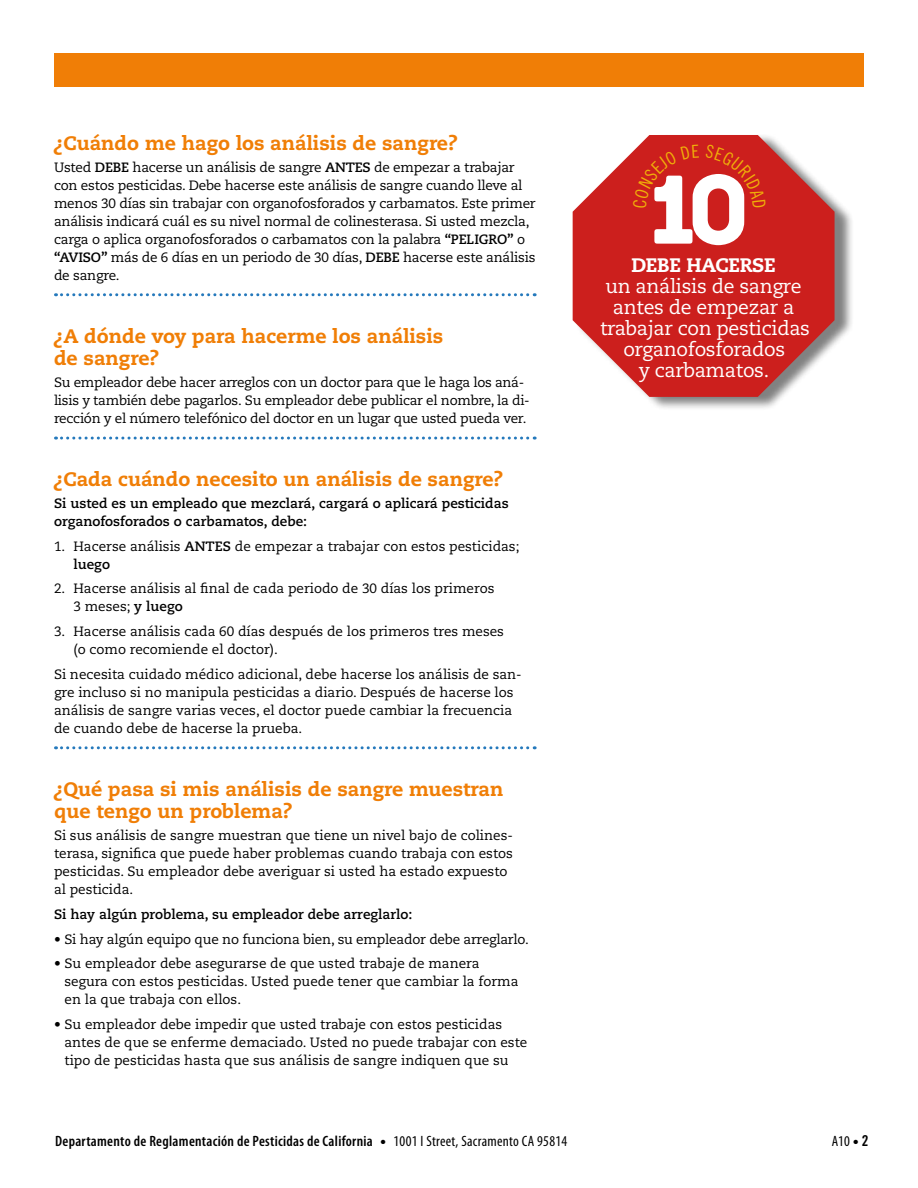
<style>
.page{position:relative;width:918px;height:1188px;background:#fff}
.page>*{position:absolute;margin:0;border:0;box-sizing:border-box;transform-origin:0 0}
.t1{font:103.5px "Archive";color:#fff}
.t2{font:800 19.5px/22.5px "Caecilia LT Std";color:#f07e06}
.t3{font:19.5px/21px "Caecilia LT Std";letter-spacing:-.015em;color:#fff;text-align:center}
.t4{font:600 condensed 15px "Myriad Pro";letter-spacing:.02em;color:#000}
.t5{font:condensed 15px "Myriad Pro";letter-spacing:.02em;color:#000}
.t6{font:13.5px/18px "Caecilia LT Std";color:#000}
.t7{font:13.5px/18px "Caecilia LT Std";letter-spacing:-.02em;color:#000}
.t8{font:700 13.5px/18px "Caecilia LT Std";color:#000}
.t9{font:6px "Zapf Dingbats";color:#000}
.s1{font-weight:700}
.s2{font-weight:800}
.s3{font-family:"Trade Gothic LT Std Bd Cn 20";font-stretch:normal}
</style>
<div class="page">
<div style="left:54px;top:53px;width:810px;height:33px;background:#f07e06"></div>
<svg style="left:56px;top:293px;width:479px;height:3px"></svg>
<svg style="left:56px;top:437px;width:479px;height:3px"></svg>
<svg style="left:56px;top:746px;width:479px;height:3px"></svg>
<div style="left:576px;top:133px;width:278px;height:278px;background:#000;opacity:.5"></div>
<svg style="left:573px;top:135px;width:262px;height:262px;fill:#cc1f1d"></svg>
<div style="left:633px;top:144px;width:66px;height:64px;background:#cc1f1d"></div>
<div style="left:705px;top:144px;width:61px;height:64px;background:#cc1f1d"></div>
<p class="t2" style="left:54px;top:132px;width:405px">¿Cuándo me hago los análisis de sangre?</p>
<p class="t6" style="left:54px;top:158px;width:483px">Usted <span class="s1">DEBE</span> hacerse un análisis de sangre <span class="s1">ANTES</span> de empezar a trabajar con estos pesticidas. Debe hacerse este análisis de sangre cuando lleve al menos 30 días sin trabajar con organofosforados y carbamatos. Este primer análisis indicará cuál es su nivel normal de colinesterasa. Si usted mezcla, carga o aplica organofosforados o carbamatos con la palabra <span class="s1">“PELIGRO”</span> o <span class="s1">“AVISO”</span> más de 6 días en un periodo de 30 días, <span class="s1">DEBE</span> hacerse este análisis de sangre.</p>
<p class="t2" style="left:54px;top:325px;width:391px">¿A dónde voy para hacerme los análisis de sangre?</p>
<p class="t7" style="left:54px;top:374px;width:476px">Su empleador debe hacer arreglos con un doctor para que le haga los aná&shy;lisis y también debe pagarlos. Su empleador debe publicar el nombre, la di&shy;rección y el número telefónico del doctor en un lugar que usted pueda ver.</p>
<p class="t2" style="left:54px;top:468px;width:451px">¿Cada cuándo necesito un análisis de sangre?</p>
<p class="t8" style="left:54px;top:494px;width:456px">Si usted es un empleado que mezclará, cargará o aplicará pesticidas organofosforados o carbamatos, debe:</p>
<p class="t6" style="left:73px;top:537px;width:447px;text-indent:-19px">1. Hacerse análisis <span class="s1">ANTES</span> de empezar a trabajar con estos pesticidas; <span class="s1">luego</span></p>
<p class="t6" style="left:73px;top:580px;width:422px;text-indent:-19px">2. Hacerse análisis al final de cada periodo de 30 días los primeros<br>3 meses; <span class="s1">y luego</span></p>
<p class="t6" style="left:73px;top:623px;width:432px;text-indent:-19px">3. Hacerse análisis cada 60 días después de los primeros tres meses (o como recomiende el doctor).</p>
<p class="t6" style="left:54px;top:665px;width:468px">Si necesita cuidado médico adicional, debe hacerse los análisis de san&shy;gre incluso si no manipula pesticidas a diario. Después de hacerse los análisis de sangre varias veces, el doctor puede cambiar la frecuencia de cuando debe de hacerse la prueba.</p>
<p class="t2" style="left:54px;top:778px;width:451px">¿Qué pasa si mis análisis de sangre muestran que tengo un problema?</p>
<p class="t6" style="left:54px;top:827px;width:461px">Si sus análisis de sangre muestran que tiene un nivel bajo de colines&shy;terasa, significa que puede haber problemas cuando trabaja con estos pesticidas. Su empleador debe averiguar si usted ha estado expuesto al pesticida.</p>
<p class="t8" style="left:54px;top:905px;width:360px">Si hay algún problema, su empleador debe arreglarlo:</p>
<p class="t6" style="left:54px;top:930px;width:476px">• Si hay algún equipo que no funciona bien, su empleador debe arreglarlo.</p>
<p class="t6" style="left:65px;top:955px;width:455px;text-indent:-11px">• Su empleador debe asegurarse de que usted trabaje de manera segura con estos pesticidas. Usted puede tener que cambiar la forma en la que trabaja con ellos.</p>
<p class="t6" style="left:65px;top:1016px;width:464px;text-indent:-11px">• Su empleador debe impedir que usted trabaje con estos pesticidas antes de que se enferme demaciado. Usted no puede trabajar con este tipo de pesticidas hasta que sus análisis de sangre indiquen que su</p>
<p class="t1" style="left:648px;top:148px;width:103px">10</p>
<p class="t3" style="left:600px;top:256px;width:212px"><span class="s2">DEBE HACERSE<br></span>un análisis de sangre antes de empezar a trabajar con pesticidas organofosforados<br>y carbamatos.</p>
<h5 class="t4" style="left:55px;top:1132px;width:319px">Departamento de Reglamentación de Pesticidas de California</h5>
<p class="t9" style="left:381px;top:1139px;width:6px">●</p>
<h5 class="t5" style="left:394px;top:1133px;width:175px">1001 I Street, Sacramento CA 95814</h5>
<h5 class="t5" style="left:832px;top:1133px;width:38px">A10 ● <span class="s3">2</span></h5>
</div>
